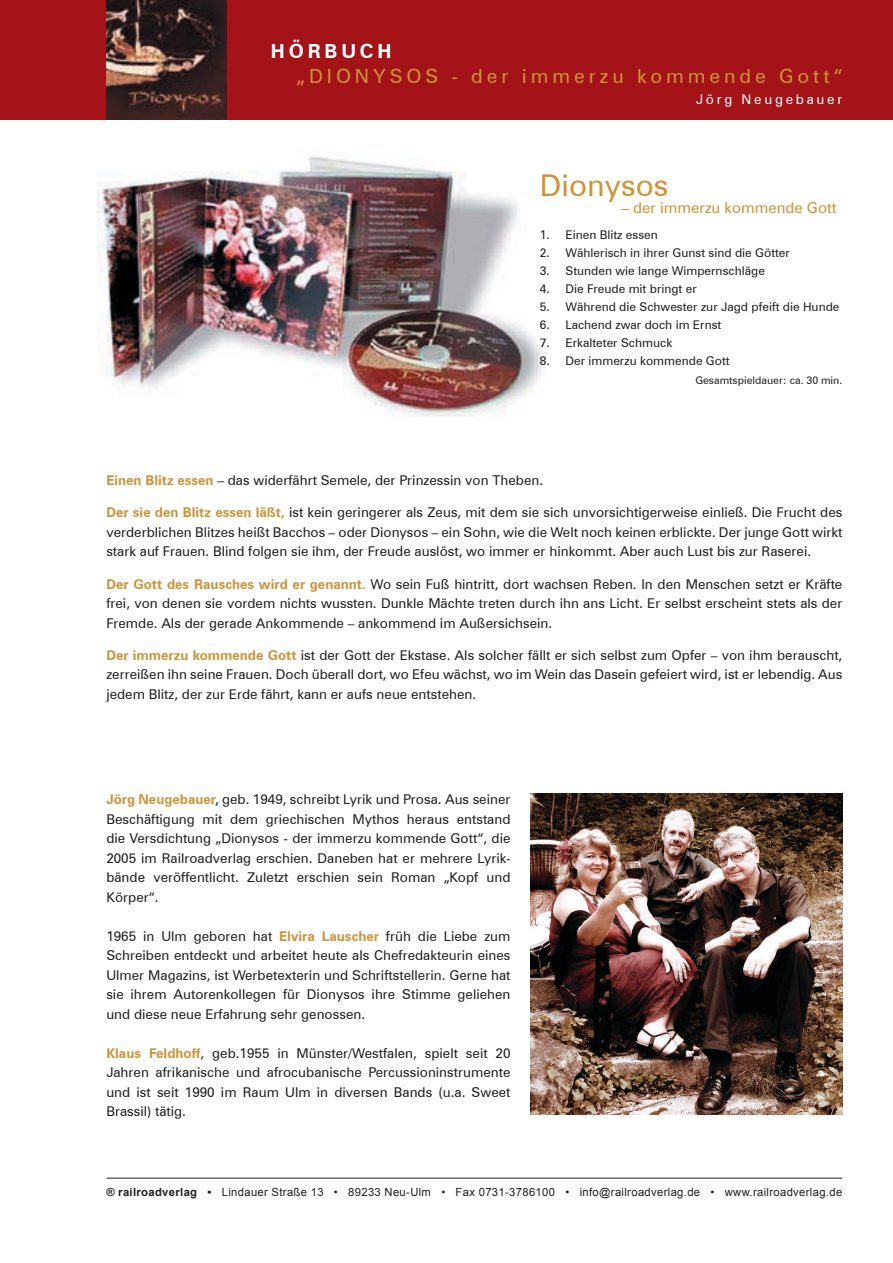
<style>
.page{position:relative;width:893px;height:1263px;background:#fff}
.page>*{position:absolute;margin:0;border:0;box-sizing:border-box;transform-origin:0 0}
.t1{font:30px "Zurich BT";color:#ce9337}
.t2{font:19.5px "Zurich BT";letter-spacing:.2em;color:#ce9337}
.t3{font:700 19.5px "Zurich BT";letter-spacing:.2em;color:#fff}
.t4{font:15px "Zurich BT";color:#ce9337}
.t5{font:13.5px/19.5px "Zurich BT";color:#231f20;text-align:justify}
.t6{font:13.5px "Zurich BT";letter-spacing:.2em;color:#fff}
.t7{font:12px "Zurich BT";color:#231f20}
.t8{font:11.25px "Arial";letter-spacing:.03em;color:#231f20}
.t9{font:10.5px "Zurich BT";color:#231f20}
.s1{font-weight:700;color:#ce9337}
.s2{font-weight:700;color:#0050a3}
.s3{font-weight:700}
</style>
<div class="page">
<img style="left:98px;top:156px;width:446px;height:261px">
<hr style="left:106px;top:1178px;width:736px;height:1px;background:#231f20">
<div style="left:0;top:0;width:892px;height:119px;background:#a31318"></div>
<img style="left:106px;top:0;width:121px;height:119px">
<img style="left:530px;top:794px;width:312px;height:321px">
<h2 class="t3" style="left:271px;top:39px;width:122px">HÖRBUCH</h2>
<h2 class="t2" style="left:296px;top:64px;width:547px">„DIONYSOS - der immerzu kommende Gott“</h2>
<p class="t6" style="left:696px;top:91px;width:148px">Jörg Neugebauer</p>
<h1 class="t1" style="left:540px;top:167px;width:130px">Dionysos</h1>
<p class="t4" style="left:621px;top:198px;width:217px">– der immerzu kommende Gott</p>
<p class="t7" style="left:540px;top:227px;width:119px">1. Einen Blitz essen</p>
<p class="t7" style="left:540px;top:245px;width:251px">2. Wählerisch in ihrer Gunst sind die Götter</p>
<p class="t7" style="left:540px;top:263px;width:226px">3. Stunden wie lange Wimpernschläge</p>
<p class="t7" style="left:540px;top:281px;width:158px">4. Die Freude mit bringt er</p>
<p class="t7" style="left:540px;top:299px;width:301px">5. Während die Schwester zur Jagd pfeift die Hunde</p>
<p class="t7" style="left:540px;top:317px;width:183px">6. Lachend zwar doch im Ernst</p>
<p class="t7" style="left:540px;top:335px;width:134px">7. Erkalteter Schmuck</p>
<p class="t7" style="left:540px;top:353px;width:191px">8. Der immerzu kommende Gott</p>
<p class="t9" style="left:695px;top:374px;width:148px">Gesamtspieldauer: ca. 30 min.</p>
<p class="t5" style="left:106px;top:471px;width:438px"><span class="s1">Einen Blitz essen</span> – das widerfährt Semele, der Prinzessin von Theben.</p>
<p class="t5" style="left:106px;top:503px;width:737px"><span class="s1">Der sie den Blitz essen läßt,</span> ist kein geringerer als Zeus, mit dem sie sich unvorsichtigerweise einließ. Die Frucht des verderblichen Blitzes heißt Bacchos – oder Dionysos – ein Sohn, wie die Welt noch keinen erblickte. Der junge Gott wirkt stark auf Frauen. Blind folgen sie ihm, der Freude auslöst, wo immer er hinkommt. Aber auch Lust bis zur Raserei.</p>
<p class="t5" style="left:106px;top:574px;width:737px"><span class="s1">Der Gott des Rausches wird er genannt.</span> Wo sein Fuß hintritt, dort wachsen Reben. In den Menschen setzt er Kräfte frei, von denen sie vordem nichts wussten. Dunkle Mächte treten durch ihn ans Licht. Er selbst erscheint stets als der Fremde. Als der gerade Ankommende – ankommend im Außersichsein.</p>
<p class="t5" style="left:106px;top:645px;width:737px"><span class="s1">Der immerzu kommende Gott</span> ist der Gott der Ekstase. Als solcher fällt er sich selbst zum Opfer – von ihm berauscht, zerreißen ihn seine Frauen. Doch überall dort, wo Efeu wächst, wo im Wein das Dasein gefeiert wird, ist er lebendig. Aus jedem Blitz, der zur Erde fährt, kann er aufs neue entstehen.</p>
<p class="t5" style="left:106px;top:789px;width:405px"><span class="s1">Jörg Neugebauer</span><span class="s2">,</span> geb. 1949, schreibt Lyrik und Prosa. Aus seiner Beschäftigung mit dem griechischen Mythos heraus entstand die Versdichtung „Dionysos - der immerzu kommende Gott“, die 2005 im Railroadverlag erschien. Daneben hat er mehrere Lyrik&shy;bände veröffentlicht. Zuletzt erschien sein Roman „Kopf und Körper“.</p>
<p class="t5" style="left:106px;top:926px;width:406px">1965 in Ulm geboren hat <span class="s1">Elvira Lauscher</span> früh die Liebe zum Schreiben entdeckt und arbeitet heute als Chefredakteurin eines Ulmer Magazins, ist Werbetexterin und Schriftstellerin. Gerne hat sie ihrem Autorenkollegen für Dionysos ihre Stimme geliehen und diese neue Erfahrung sehr genossen.</p>
<p class="t5" style="left:106px;top:1043px;width:405px"><span class="s1">Klaus Feldhoff</span>, geb.1955 in Münster/Westfalen, spielt seit 20<br>Jahren afrikanische und afrocubanische Percussioninstrumente und ist seit 1990 im Raum Ulm in diversen Bands (u.a. Sweet Brassil) tätig.</p>
<p class="t8" style="left:106px;top:1186px;width:737px"><span class="s3">® railroadverlag •</span> Lindauer Straße 13 • 89233 Neu-Ulm • Fax 0731-3786100 • info@railroadverlag.de • www.railroadverlag.de</p>
</div>
